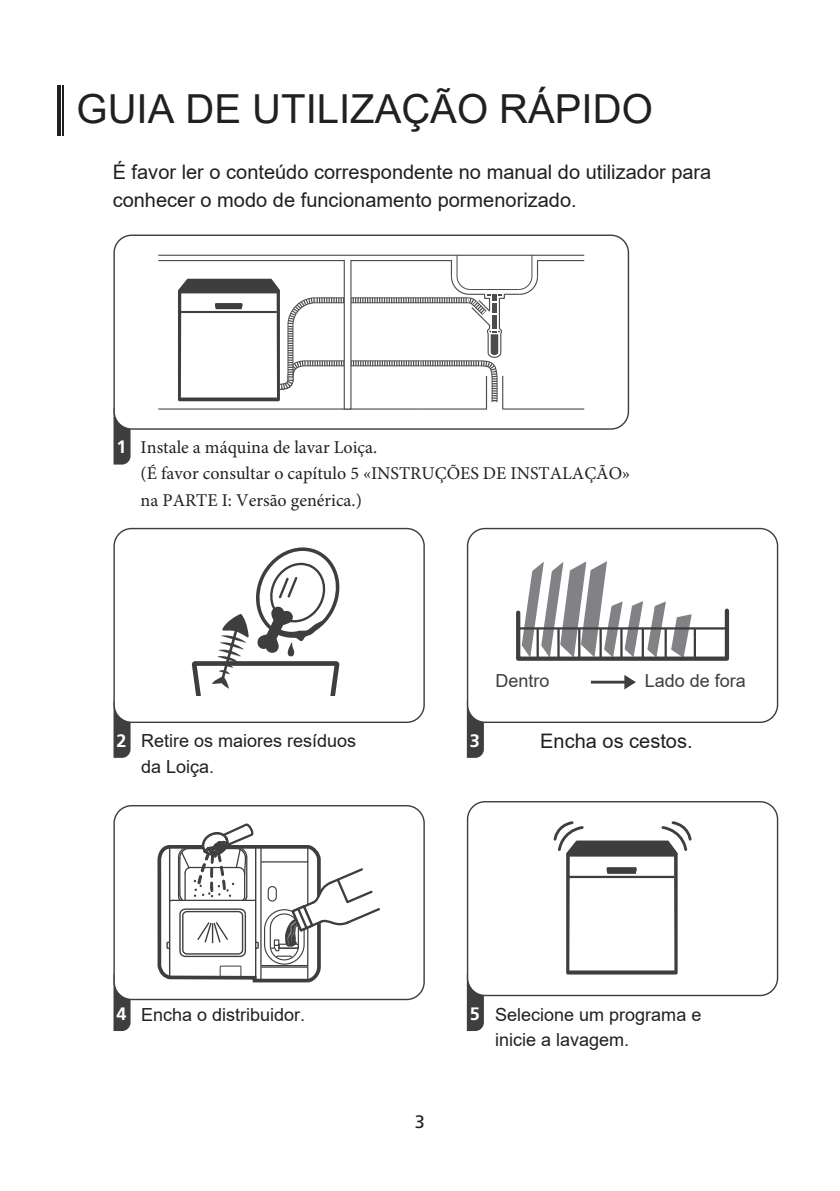
<style>
.page{position:relative;width:840px;height:1191px;background:#fff}
.page>*{position:absolute;margin:0;border:0;box-sizing:border-box;transform-origin:0 0}
.t1{font:40px "Arial";color:#231f20}
.t2{font:20px/28.6px "Arial";color:#231f20}
.t3{font:18px/26.6px "Minion Pro";color:#231f20}
.t4{font:18px/25.8px "Arial";color:#231f20}
.t5{font:18px "Arial";color:#3e3e3f}
.t6{font:300 18px "Frutiger CE";color:#fff}
.t7{font:18px "Frutiger LT";color:#231f20}
.s1{font-family:"Frutiger CE";font-weight:300;color:#fff}
.s2{font-style:inherit}
</style>
<div class="page">
<svg style="left:466px;top:983px;width:17px;height:48px"></svg>
<hr style="left:57px;top:85px;width:3px;height:50px;background:#231f20">
<hr style="left:62px;top:85px;width:1px;height:50px;background:#231f20">
<svg style="left:113px;top:710px;width:17px;height:48px"></svg>
<div style="left:113px;top:528px;width:311px;height:195px;background:#fff;border:1px solid #3e3e3f;border-radius:17px"></div>
<svg style="left:466px;top:710px;width:17px;height:48px"></svg>
<div style="left:466px;top:528px;width:311px;height:195px;background:#fff;border:1px solid #3e3e3f;border-radius:17px"></div>
<svg style="left:113px;top:987px;width:17px;height:44px"></svg>
<div style="left:466px;top:801px;width:311px;height:195px;background:#fff;border:1px solid #3e3e3f;border-radius:17px"></div>
<svg style="left:192px;top:547px;width:148px;height:149px"></svg>
<svg style="left:516px;top:561px;width:214px;height:100px"></svg>
<hr style="left:578px;top:628px;width:2px;height:30px;background:#3e3e3f">
<hr style="left:536px;top:628px;width:2px;height:30px;background:#3e3e3f">
<hr style="left:557px;top:628px;width:2px;height:30px;background:#3e3e3f">
<hr style="left:599px;top:628px;width:2px;height:30px;background:#3e3e3f">
<hr style="left:620px;top:628px;width:2px;height:30px;background:#3e3e3f">
<hr style="left:641px;top:628px;width:2px;height:30px;background:#3e3e3f">
<hr style="left:664px;top:628px;width:2px;height:30px;background:#3e3e3f">
<hr style="left:518px;top:627px;width:208px;height:2px;background:#3e3e3f">
<hr style="left:693px;top:628px;width:2px;height:30px;background:#3e3e3f">
<svg style="left:624px;top:675px;width:11px;height:14px"></svg>
<hr style="left:590px;top:680px;width:38px;height:3px;background:#3e3e3f">
<svg style="left:553px;top:821px;width:139px;height:153px"></svg>
<svg style="left:113px;top:417px;width:17px;height:47px"></svg>
<div style="left:113px;top:234px;width:515px;height:196px;background:#fff;border:1px solid #3e3e3f;border-radius:17px"></div>
<svg style="left:158px;top:255px;width:426px;height:154px"></svg>
<hr style="left:179px;top:311px;width:97px;height:2px;background:#3e3e3f">
<div style="left:113px;top:805px;width:311px;height:195px;background:#fff;border:1px solid #3e3e3f;border-radius:17px"></div>
<svg style="left:157px;top:823px;width:223px;height:160px"></svg>
<h1 class="t1" style="left:76px;top:81px;width:577px">GUIA DE UTILIZAÇÃO RÁPIDO</h1>
<p class="t2" style="left:113px;top:157px;width:600px">É favor ler o conteúdo correspondente no manual do utilizador para conhecer o modo de funcionamento pormenorizado.</p>
<p class="t3" style="left:141px;top:433px;width:490px;text-indent:-24px"><span class="s1">1</span> Instale a máquina de lavar Loiça.<br>(É favor consultar o capítulo 5 «INSTRUÇÕES DE INSTALAÇÃO» na PARTE I: Versão genérica.)</p>
<p class="t5" style="left:495px;top:668px;width:56px">Dentro</p>
<p class="t5" style="left:644px;top:668px;width:103px">Lado de fora</p>
<p class="t4" style="left:141px;top:728px;width:217px;text-indent:-24px"><span class="s1">2</span> Retire os maiores resíduos da <span class="s2">Loiça</span>.</p>
<p class="t6" style="left:469px;top:733px;width:12px">3</p>
<p class="t2" style="left:540px;top:726px;width:154px">Encha os cestos.</p>
<p class="t4" style="left:116px;top:1001px;width:190px"><span class="s1">4</span> Encha o distribuidor.</p>
<p class="t4" style="left:495px;top:1001px;width:208px">Selecione um programa e inicie a lavagem.</p>
<p class="t6" style="left:469px;top:1006px;width:12px">5</p>
<p class="t7" style="left:414px;top:1114px;width:12px">3</p>
</div>
